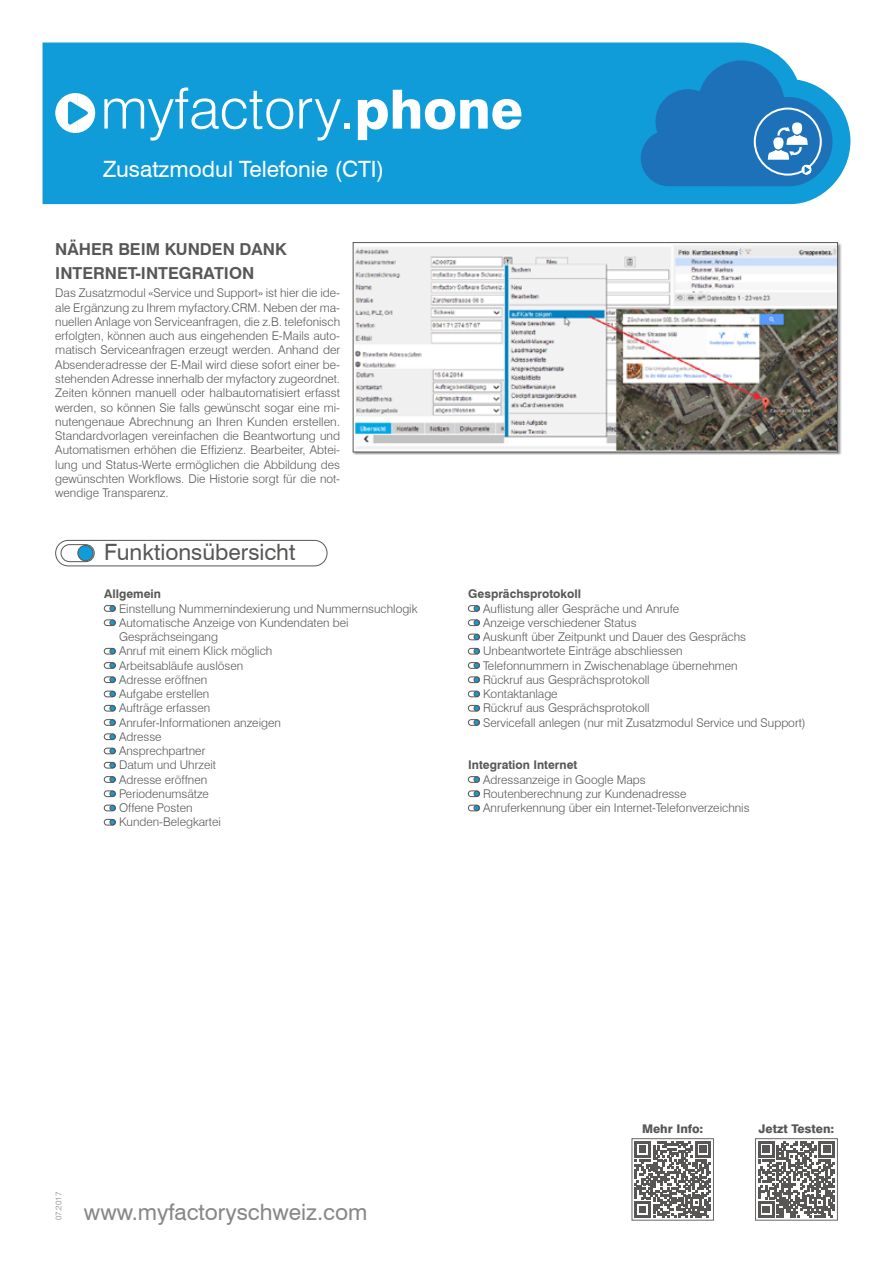
<style>
.page{position:relative;width:893px;height:1263px;background:#fff}
.page>*{position:absolute;margin:0;border:0;box-sizing:border-box;transform-origin:0 0}
.t1{font:800 54px "Swiss 721 BT";color:#fff}
.t2{font:22.5px "Swiss 721 BT";color:#fff}
.t3{font:22.5px "Swiss 721 BT";color:#878787}
.t4{font:22.5px "Swiss 721 BT";color:#575756}
.t5{font:700 16.5px/24px "Swiss 721 BT";color:#575756}
.t6{font:300 12px/14.2px "Swiss 721 BT";color:#575756}
.t7{font:700 12px "Swiss 721 BT";color:#575756}
.t8{font:800 12px "Swiss 721 BT";color:#575756}
.t9{font:300 8.25px "Swiss 721 BT";color:#878787}
.s1{font-weight:400}
</style>
<div class="page">
<div style="left:43px;top:43px;width:807px;height:161px;background:#0f9cd8"></div>
<svg style="left:641px;top:61px;width:191px;height:125px;background:#2d86c4"></svg>
<div style="left:104px;top:605px;width:11px;height:6px;border:1px solid #575756;border-radius:3px"></div>
<svg style="left:110px;top:606px;width:5px;height:5px"></svg>
<div style="left:104px;top:620px;width:11px;height:6px;border:1px solid #575756;border-radius:3px"></div>
<svg style="left:110px;top:620px;width:5px;height:5px"></svg>
<div style="left:104px;top:648px;width:11px;height:6px;border:1px solid #575756;border-radius:3px"></div>
<svg style="left:110px;top:649px;width:5px;height:5px"></svg>
<div style="left:104px;top:662px;width:11px;height:6px;border:1px solid #575756;border-radius:3px"></div>
<svg style="left:110px;top:663px;width:5px;height:5px"></svg>
<div style="left:104px;top:677px;width:11px;height:6px;border:1px solid #575756;border-radius:3px"></div>
<svg style="left:110px;top:677px;width:5px;height:5px"></svg>
<div style="left:104px;top:691px;width:11px;height:6px;border:1px solid #575756;border-radius:3px"></div>
<svg style="left:110px;top:691px;width:5px;height:6px"></svg>
<div style="left:104px;top:705px;width:11px;height:6px;border:1px solid #575756;border-radius:3px"></div>
<svg style="left:110px;top:706px;width:5px;height:5px"></svg>
<div style="left:104px;top:719px;width:11px;height:6px;border:1px solid #575756;border-radius:3px"></div>
<svg style="left:110px;top:720px;width:5px;height:5px"></svg>
<div style="left:104px;top:734px;width:11px;height:6px;border:1px solid #575756;border-radius:3px"></div>
<svg style="left:110px;top:734px;width:5px;height:5px"></svg>
<div style="left:104px;top:748px;width:11px;height:6px;border:1px solid #575756;border-radius:3px"></div>
<svg style="left:110px;top:748px;width:5px;height:6px"></svg>
<div style="left:104px;top:762px;width:11px;height:6px;border:1px solid #575756;border-radius:3px"></div>
<svg style="left:110px;top:763px;width:5px;height:5px"></svg>
<div style="left:104px;top:776px;width:11px;height:6px;border:1px solid #575756;border-radius:3px"></div>
<svg style="left:110px;top:777px;width:5px;height:5px"></svg>
<div style="left:104px;top:791px;width:11px;height:6px;border:1px solid #575756;border-radius:3px"></div>
<svg style="left:110px;top:791px;width:5px;height:5px"></svg>
<div style="left:104px;top:805px;width:11px;height:6px;border:1px solid #575756;border-radius:3px"></div>
<svg style="left:110px;top:805px;width:5px;height:6px"></svg>
<div style="left:104px;top:819px;width:11px;height:6px;border:1px solid #575756;border-radius:3px"></div>
<svg style="left:110px;top:820px;width:5px;height:5px"></svg>
<div style="left:468px;top:605px;width:12px;height:6px;border:1px solid #575756;border-radius:3px"></div>
<svg style="left:474px;top:606px;width:5px;height:5px"></svg>
<div style="left:468px;top:620px;width:12px;height:6px;border:1px solid #575756;border-radius:3px"></div>
<svg style="left:474px;top:620px;width:5px;height:5px"></svg>
<div style="left:468px;top:634px;width:12px;height:6px;border:1px solid #575756;border-radius:3px"></div>
<svg style="left:474px;top:634px;width:5px;height:6px"></svg>
<div style="left:468px;top:648px;width:12px;height:6px;border:1px solid #575756;border-radius:3px"></div>
<svg style="left:474px;top:649px;width:5px;height:5px"></svg>
<div style="left:468px;top:662px;width:12px;height:6px;border:1px solid #575756;border-radius:3px"></div>
<svg style="left:474px;top:663px;width:5px;height:5px"></svg>
<div style="left:468px;top:677px;width:12px;height:6px;border:1px solid #575756;border-radius:3px"></div>
<svg style="left:474px;top:677px;width:5px;height:5px"></svg>
<div style="left:468px;top:691px;width:12px;height:6px;border:1px solid #575756;border-radius:3px"></div>
<svg style="left:474px;top:691px;width:5px;height:6px"></svg>
<div style="left:468px;top:705px;width:12px;height:6px;border:1px solid #575756;border-radius:3px"></div>
<svg style="left:474px;top:706px;width:5px;height:5px"></svg>
<div style="left:468px;top:719px;width:12px;height:6px;border:1px solid #575756;border-radius:3px"></div>
<svg style="left:474px;top:720px;width:5px;height:5px"></svg>
<div style="left:468px;top:776px;width:12px;height:6px;border:1px solid #575756;border-radius:3px"></div>
<svg style="left:474px;top:777px;width:5px;height:5px"></svg>
<div style="left:468px;top:791px;width:12px;height:6px;border:1px solid #575756;border-radius:3px"></div>
<svg style="left:474px;top:791px;width:5px;height:5px"></svg>
<div style="left:468px;top:805px;width:12px;height:6px;border:1px solid #575756;border-radius:3px"></div>
<svg style="left:474px;top:805px;width:5px;height:6px"></svg>
<svg style="left:55px;top:93px;width:40px;height:40px"></svg>
<svg style="left:104px;top:87px;width:189px;height:54px;background:#39adde"></svg>
<svg style="left:299px;top:98px;width:42px;height:43px"></svg>
<div style="left:55px;top:540px;width:272px;height:26px;border:1px solid #575756;border-radius:13px"></div>
<div style="left:61px;top:544px;width:33px;height:18px;border:1px solid #575756;border-radius:9px"></div>
<div style="left:78px;top:545px;width:15px;height:16px;background:#0f9cd8;border-radius:50%"></div>
<div style="left:78px;top:545px;width:15px;height:16px;border:1px solid #575756;border-radius:50%"></div>
<div style="left:353px;top:243px;width:489px;height:212px;background:#000;opacity:.4"></div>
<img style="left:355px;top:244px;width:481px;height:206px">
<div style="left:353px;top:242px;width:485px;height:210px;border:1px solid #575756"></div>
<svg style="left:634px;top:1141px;width:77px;height:77px"></svg>
<div style="left:632px;top:1138px;width:82px;height:82px;border:1px solid #686868"></div>
<svg style="left:758px;top:1141px;width:77px;height:77px"></svg>
<div style="left:755px;top:1138px;width:83px;height:82px;border:1px solid #676767"></div>
<h1 class="t1" style="left:340px;top:77px;width:185px"><span class="s1">.</span>phone</h1>
<h2 class="t2" style="left:103px;top:154px;width:283px">Zusatzmodul Telefonie (CTI)</h2>
<h3 class="t5" style="left:55px;top:236px;width:233px">NÄHER BEIM KUNDEN DANK<br>INTERNET-INTEGRATION</h3>
<p class="t6" style="left:55px;top:286px;width:286px;text-align:justify">Das Zusatzmodul «Service und Support» ist hier die ide&shy;ale Ergänzung zu Ihrem myfactory.CRM. Neben der ma&shy;nuellen Anlage von Serviceanfragen, die z.B. telefonisch erfolgten, können auch aus eingehenden E-Mails auto&shy;matisch Serviceanfragen erzeugt werden. Anhand der Absenderadresse der E-Mail wird diese sofort einer be&shy;stehenden Adresse innerhalb der myfactory zugeordnet.<br>Zeiten können manuell oder halbautomatisiert erfasst werden, so können Sie falls gewünscht sogar eine mi&shy;nutengenaue Abrechnung an Ihren Kunden erstellen.<br>Standardvorlagen vereinfachen die Beantwortung und Automatismen erhöhen die Effizienz. Bearbeiter, Abtei&shy;lung und Status-Werte ermöglichen die Abbildung des gewünschten Workflows. Die Historie sorgt für die not&shy;wendige Transparenz.</p>
<h2 class="t4" style="left:104px;top:537px;width:193px">Funktionsübersicht</h2>
<p class="t7" style="left:104px;top:586px;width:58px">Allgemein</p>
<p class="t6" style="left:119px;top:601px;width:300px">Einstellung Nummernindexierung und Nummernsuchlogik<br>Automatische Anzeige von Kundendaten bei<br>Gesprächseingang<br>Anruf mit einem Klick möglich<br>Arbeitsabläufe auslösen<br>Adresse eröffnen<br>Aufgabe erstellen<br>Aufträge erfassen<br>Anrufer-Informationen anzeigen<br>Adresse<br>Ansprechpartner<br>Datum und Uhrzeit<br>Adresse eröffnen<br>Periodenumsätze<br>Offene Posten<br>Kunden-Belegkartei</p>
<p class="t7" style="left:468px;top:586px;width:114px">Gesprächsprotokoll</p>
<p class="t6" style="left:483px;top:601px;width:324px">Auflistung aller Gespräche und Anrufe<br>Anzeige verschiedener Status<br>Auskunft über Zeitpunkt und Dauer des Gesprächs Unbeantwortete Einträge abschliessen<br>Telefonnummern in Zwischenablage übernehmen<br>Rückruf aus Gesprächsprotokoll<br>Kontaktanlage<br>Rückruf aus Gesprächsprotokoll<br>Servicefall anlegen (nur mit Zusatzmodul Service und Support)</p>
<p class="t7" style="left:468px;top:757px;width:111px">Integration Internet</p>
<p class="t6" style="left:483px;top:772px;width:268px">Adressanzeige in Google Maps<br>Routenberechnung zur Kundenadresse<br>Anruferkennung über ein Internet-Telefonverzeichnis</p>
<p class="t9" style="left:54px;top:1220px;width:30px;rotate:-90deg">07.2017</p>
<h2 class="t3" style="left:84px;top:1197px;width:285px">www.myfactoryschweiz.com</h2>
<p class="t8" style="left:642px;top:1121px;width:63px">Mehr Info:</p>
<p class="t8" style="left:759px;top:1121px;width:77px">Jetzt Testen:</p>
</div>
